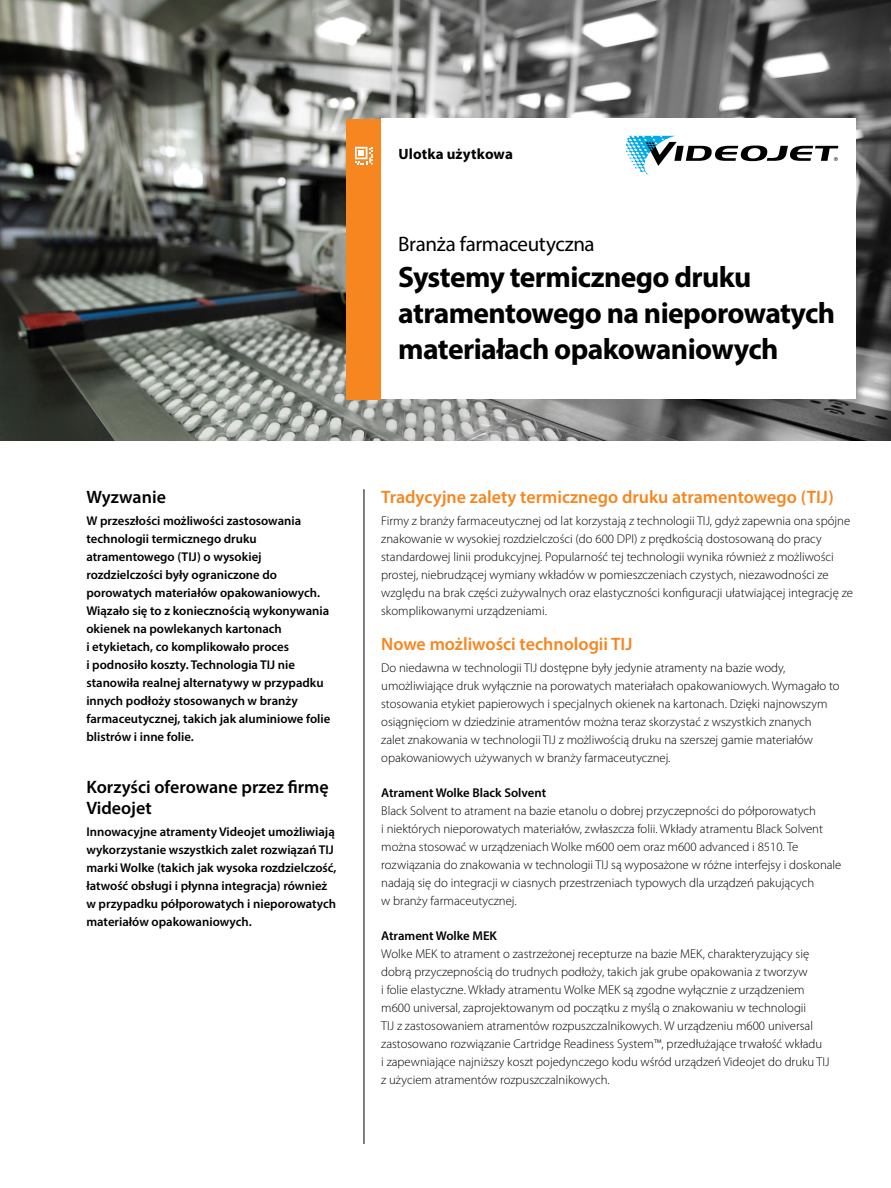
<style>
.page{position:relative;width:891px;height:1188px;background:#fff}
.page>*{position:absolute;margin:0;border:0;box-sizing:border-box;transform-origin:0 0}
.t1{font:700 29.7px/36px "Myriad Pro";letter-spacing:-.02em;color:#000}
.t2{font:21px "Myriad Pro";letter-spacing:-.02em;color:#000}
.t3{font:600 18px "Myriad Pro";color:#f6861f}
.t4{font:600 18px/21px "Myriad Pro";color:#000}
.t5{font:700 15px "Myriad Pro";letter-spacing:.01em;color:#000}
.t6{font:300 12.75px/18px "Myriad Pro";color:#000}
.t7{font:600 12.75px/18px "Myriad Pro";color:#000}
</style>
<div class="page">
<img style="left:0;top:0;width:891px;height:441px">
<hr style="left:364px;top:489px;width:1px;height:655px;background:#000">
<div style="left:381px;top:119px;width:474px;height:280px;background:#fff"></div>
<div style="left:347px;top:119px;width:34px;height:281px;background:#f6861f"></div>
<svg style="left:626px;top:136px;width:212px;height:39px"></svg>
<svg style="left:355px;top:147px;width:18px;height:18px"></svg>
<p class="t5" style="left:399px;top:144px;width:116px">Ulotka użytkowa</p>
<h2 class="t2" style="left:398px;top:231px;width:198px">Branża farmaceutyczna</h2>
<h1 class="t1" style="left:398px;top:258px;width:438px">Systemy termicznego druku atramentowego na nieporowatych materiałach opakowaniowych</h1>
<h3 class="t4" style="left:86px;top:486px;width:81px">Wyzwanie</h3>
<p class="t7" style="left:86px;top:511px;width:246px">W przeszłości możliwości zastosowania technologii termicznego druku atramentowego (TIJ) o wysokiej rozdzielczości były ograniczone do porowatych materiałów opakowaniowych.<br>Wiązało się to z koniecznością wykonywania okienek na powlekanych kartonach<br>i etykietach, co komplikowało proces<br>i podnosiło koszty. Technologia TIJ nie stanowiła realnej alternatywy w przypadku innych podłoży stosowanych w branży farmaceutycznej, takich jak aluminiowe folie blistrów i inne folie.</p>
<h3 class="t4" style="left:86px;top:776px;width:244px">Korzyści oferowane przez firmę<br>Videojet</h3>
<p class="t7" style="left:86px;top:822px;width:252px">Innowacyjne atramenty Videojet umożliwiają wykorzystanie wszystkich zalet rozwiązań TIJ marki Wolke (takich jak wysoka rozdzielczość, łatwość obsługi i płynna integracja) również w przypadku półporowatych i nieporowatych materiałów opakowaniowych.</p>
<h3 class="t3" style="left:381px;top:485px;width:454px">Tradycyjne zalety termicznego druku atramentowego (TIJ)</h3>
<p class="t6" style="left:381px;top:512px;width:473px">Firmy z branży farmaceutycznej od lat korzystają z technologii TIJ, gdyż zapewnia ona spójne znakowanie w wysokiej rozdzielczości (do 600 DPI) z prędkością dostosowaną do pracy standardowej linii produkcyjnej. Popularność tej technologii wynika również z możliwości prostej, niebrudzącej wymiany wkładów w pomieszczeniach czystych, niezawodności ze względu na brak części zużywalnych oraz elastyczności konfiguracji ułatwiającej integrację ze skomplikowanymi urządzeniami.</p>
<h3 class="t3" style="left:381px;top:633px;width:253px">Nowe możliwości technologii TIJ</h3>
<p class="t6" style="left:381px;top:659px;width:460px">Do niedawna w technologii TIJ dostępne były jedynie atramenty na bazie wody, umożliwiające druk wyłącznie na porowatych materiałach opakowaniowych. Wymagało to stosowania etykiet papierowych i specjalnych okienek na kartonach. Dzięki najnowszym osiągnięciom w dziedzinie atramentów można teraz skorzystać z wszystkich znanych<br>zalet znakowania w technologii TIJ z możliwością druku na szerszej gamie materiałów opakowaniowych używanych w branży farmaceutycznej.</p>
<p class="t7" style="left:381px;top:784px;width:166px">Atrament Wolke Black Solvent</p>
<p class="t6" style="left:381px;top:802px;width:462px">Black Solvent to atrament na bazie etanolu o dobrej przyczepności do półporowatych<br>i niektórych nieporowatych materiałów, zwłaszcza folii. Wkłady atramentu Black Solvent można stosować w urządzeniach Wolke m600 oem oraz m600 advanced i 8510. Te rozwiązania do znakowania w technologii TIJ są wyposażone w różne interfejsy i doskonale nadają się do integracji w ciasnych przestrzeniach typowych dla urządzeń pakujących<br>w branży farmaceutycznej.</p>
<p class="t7" style="left:381px;top:927px;width:117px">Atrament Wolke MEK</p>
<p class="t6" style="left:381px;top:945px;width:450px">Wolke MEK to atrament o zastrzeżonej recepturze na bazie MEK, charakteryzujący się dobrą przyczepnością do trudnych podłoży, takich jak grube opakowania z tworzyw<br>i folie elastyczne. Wkłady atramentu Wolke MEK są zgodne wyłącznie z urządzeniem m600 universal, zaprojektowanym od początku z myślą o znakowaniu w technologii<br>TIJ z zastosowaniem atramentów rozpuszczalnikowych. W urządzeniu m600 universal zastosowano rozwiązanie Cartridge Readiness System™, przedłużające trwałość wkładu<br>i zapewniające najniższy koszt pojedynczego kodu wśród urządzeń Videojet do druku TIJ z użyciem atramentów rozpuszczalnikowych.</p>
</div>
